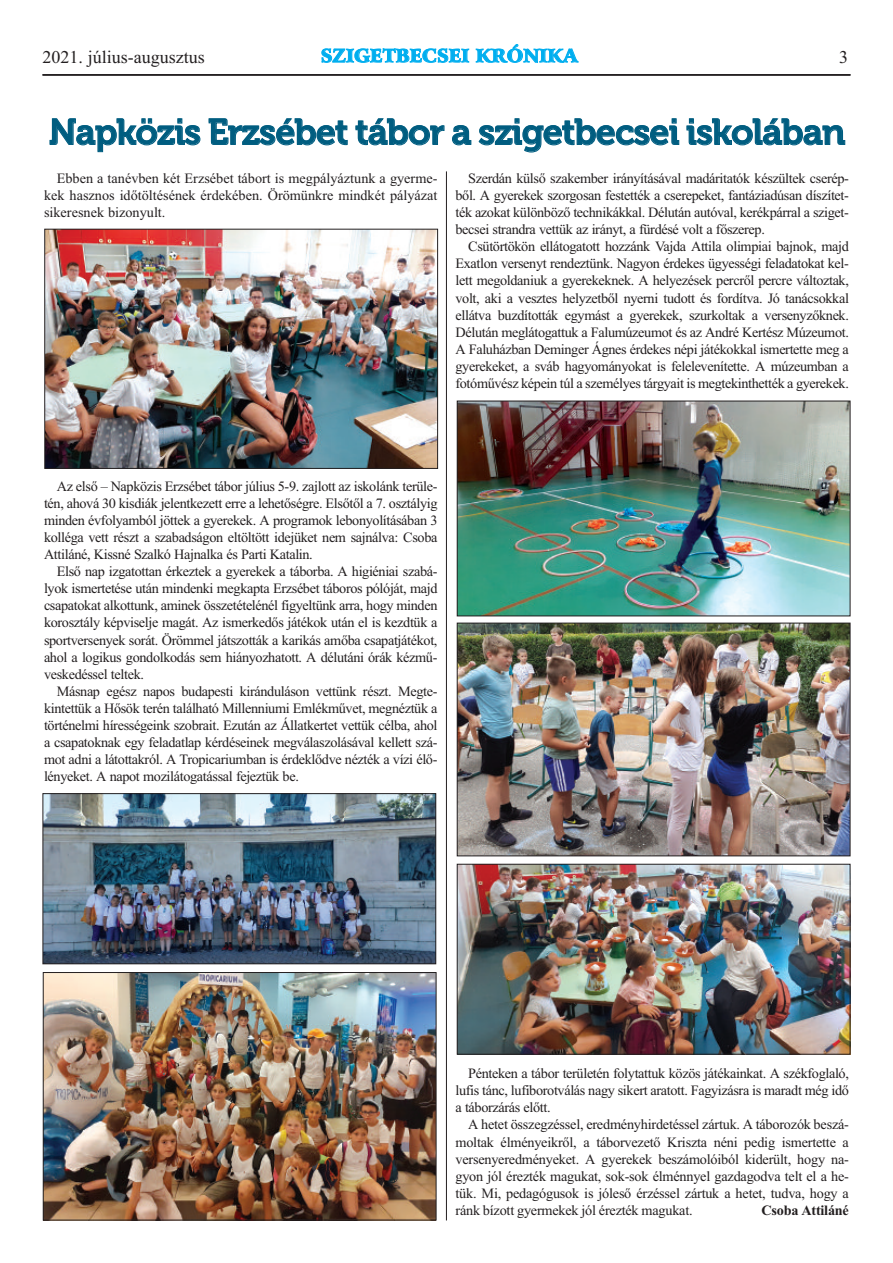
<style>
.page{position:relative;width:893px;height:1263px;background:#fff}
.page>*{position:absolute;margin:0;border:0;box-sizing:border-box;transform-origin:0 0}
.t1{font:36px "Museo 700";letter-spacing:-.025em;color:#005d80}
.t2{font:18px "Times New Roman HUN";color:#231f20}
.t3{font:18px "Arrus Blk HU Normal";color:#00aeef}
.t4{font:14.25px/17.1px "Times New Roman HUN";letter-spacing:-.025em;color:#231f20;text-align:justify}
.t5{font:14.25px "Times New Roman HUN Bold";letter-spacing:-.015em;color:#231f20}
</style>
<div class="page">
<hr style="left:43px;top:74px;width:807px;height:2px;background:#231f20">
<img style="left:46px;top:231px;width:390px;height:236px">
<div style="left:44px;top:229px;width:394px;height:240px;border:1px solid #231f20"></div>
<img style="left:459px;top:403px;width:389px;height:211px">
<div style="left:457px;top:401px;width:393px;height:215px;border:1px solid #231f20"></div>
<img style="left:459px;top:625px;width:389px;height:229px">
<div style="left:457px;top:623px;width:393px;height:233px;border:1px solid #231f20"></div>
<img style="left:459px;top:866px;width:389px;height:186px">
<div style="left:457px;top:864px;width:393px;height:190px;border:1px solid #231f20"></div>
<img style="left:45px;top:795px;width:389px;height:167px">
<div style="left:43px;top:793px;width:393px;height:171px;border:1px solid #231f20"></div>
<img style="left:45px;top:974px;width:389px;height:244px">
<div style="left:43px;top:972px;width:393px;height:248px;border:1px solid #231f20"></div>
<hr style="left:446px;top:171px;width:1px;height:1049px;background:#231f20">
<p class="t2" style="left:43px;top:46px;width:164px">2021. július-augusztus</p>
<p class="t3" style="left:321px;top:45px;width:258px">SZIGETBECSEI KRÓNIKA</p>
<p class="t2" style="left:839px;top:46px;width:10px">3</p>
<h1 class="t1" style="left:49px;top:119px;width:798px">Napközis Erzsébet tábor a szigetbecsei iskolában</h1>
<p class="t4" style="left:44px;top:169px;width:395px;text-indent:13px">Ebben a tanévben két Erzsébet tábort is megpályáztunk a gyerme&shy;kek hasznos időtöltésének érdekében. Örömünkre mindkét pályázat sikeresnek bizonyult.</p>
<p class="t4" style="left:455px;top:169px;width:395px;text-indent:13px">Szerdán külső szakember irányításával madáritatók készültek cserép&shy;ből. A gyerekek szorgosan festették a cserepeket, fantáziadúsan díszítet&shy;ték azokat különböző technikákkal. Délután autóval, kerékpárral a sziget&shy;becsei strandra vettük az irányt, a fürdésé volt a főszerep.</p>
<p class="t4" style="left:455px;top:238px;width:395px;text-indent:13px">Csütörtökön ellátogatott hozzánk Vajda Attila olimpiai bajnok, majd Exatlon versenyt rendeztünk. Nagyon érdekes ügyességi feladatokat kel&shy;lett megoldaniuk a gyerekeknek. A helyezések percről percre változtak, volt, aki a vesztes helyzetből nyerni tudott és fordítva. Jó tanácsokkal ellátva buzdították egymást a gyerekek, szurkoltak a versenyzőknek.<br>Délután meglátogattuk a Falumúzeumot és az André Kertész Múzeumot.<br>A Faluházban Deminger Ágnes érdekes népi játékokkal ismertette meg a gyerekeket, a sváb hagyományokat is felelevenítette. A múzeumban a fotóművész képein túl a személyes tárgyait is megtekinthették a gyerekek.</p>
<p class="t4" style="left:44px;top:477px;width:395px;text-indent:13px">Az első – Napközis Erzsébet tábor július 5-9. zajlott az iskolánk terüle&shy;tén, ahová 30 kisdiák jelentkezett erre a lehetőségre. Elsőtől a 7. osztályig minden évfolyamból jöttek a gyerekek. A programok lebonyolításában 3 kolléga vett részt a szabadságon eltöltött idejüket nem sajnálva: Csoba Attiláné, Kissné Szalkó Hajnalka és Parti Katalin.</p>
<p class="t4" style="left:44px;top:563px;width:395px;text-indent:13px">Első nap izgatottan érkeztek a gyerekek a táborba. A higiéniai szabá&shy;lyok ismertetése után mindenki megkapta Erzsébet táboros pólóját, majd csapatokat alkottunk, aminek összetételénél figyeltünk arra, hogy minden korosztály képviselje magát. Az ismerkedős játékok után el is kezdtük a sportversenyek sorát. Örömmel játszották a karikás amőba csapatjátékot, ahol a logikus gondolkodás sem hiányozhatott. A délutáni órák kézmű&shy;veskedéssel teltek.</p>
<p class="t4" style="left:44px;top:682px;width:395px;text-indent:13px">Másnap egész napos budapesti kiránduláson vettünk részt. Megte&shy;kintettük a Hősök terén található Millenniumi Emlékművet, megnéztük a történelmi hírességeink szobrait. Ezután az Állatkertet vettük célba, ahol a csapatoknak egy feladatlap kérdéseinek megválaszolásával kellett szá&shy;mot adni a látottakról. A Tropicariumban is érdeklődve nézték a vízi élő&shy;lényeket. A napot mozilátogatással fejeztük be.</p>
<p class="t4" style="left:455px;top:1065px;width:395px;text-indent:13px">Pénteken a tábor területén folytattuk közös játékainkat. A székfoglaló, lufis tánc, lufiborotválás nagy sikert aratott. Fagyizásra is maradt még idő a táborzárás előtt.</p>
<p class="t4" style="left:455px;top:1116px;width:395px;text-indent:13px">A hetet összegzéssel, eredményhirdetéssel zártuk. A táborozók beszá&shy;moltak élményeikről, a táborvezető Kriszta néni pedig ismertette a versenyeredményeket. A gyerekek beszámolóiból kiderült, hogy na&shy;gyon jól érezték magukat, sok-sok élménnyel gazdagodva telt el a he&shy;tük. Mi, pedagógusok is jóleső érzéssel zártuk a hetet, tudva, hogy a ránk bízott gyermekek jól érezték magukat.</p>
<p class="t5" style="left:761px;top:1202px;width:89px">Csoba Attiláné</p>
</div>
